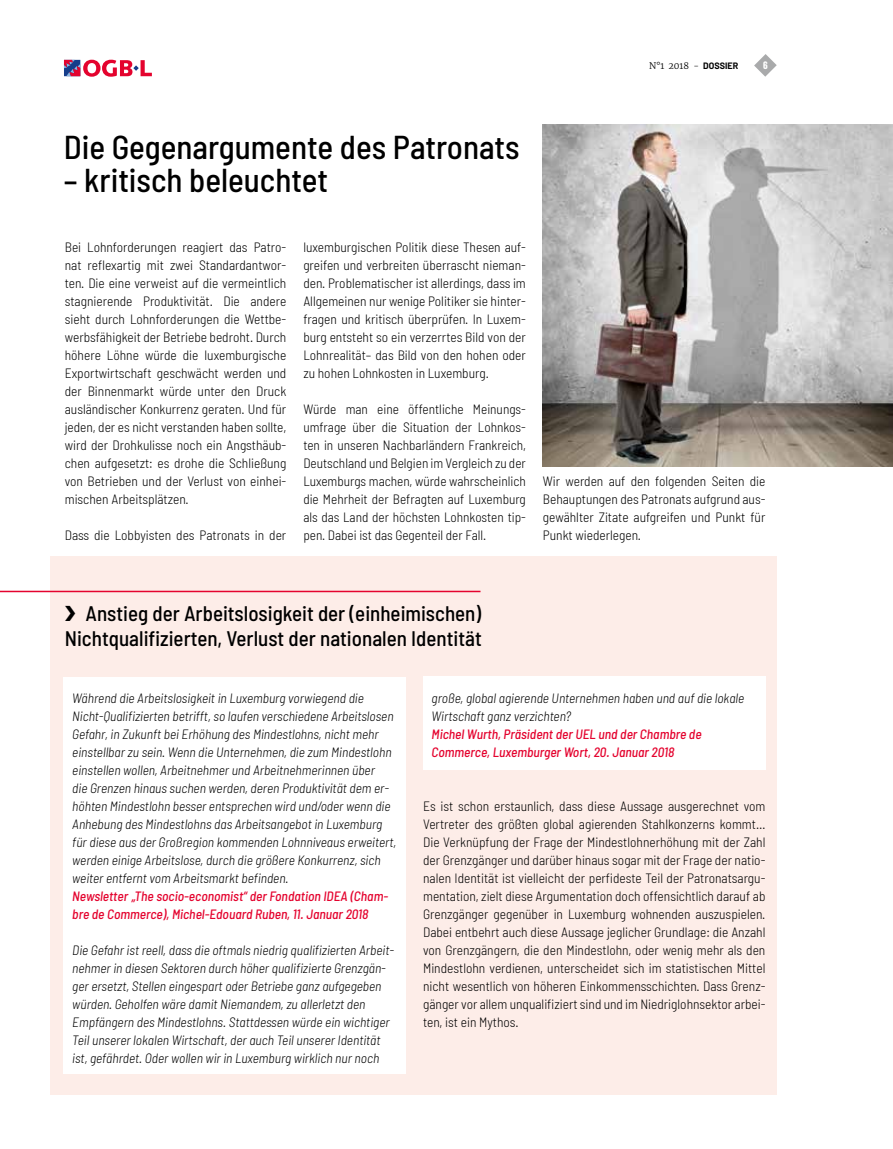
<style>
.page{position:relative;width:893px;height:1149px;background:#fff}
.page>*{position:absolute;margin:0;border:0;box-sizing:border-box;transform-origin:0 0}
.t1{font:500 semi-condensed 33px "Barlow";color:#000}
.t2{font:500 semi-condensed 21px/25.2px "Barlow";color:#000;text-align:right}
.t3{font:300 semi-condensed 13.5px/18px "Barlow";color:#000;text-align:justify}
.t4{font:italic 300 semi-condensed 13.5px/18px "Barlow";color:#000}
.t5{font:italic 500 semi-condensed 13.5px/18px "Barlow";color:#e4032e}
.t6{font:700 10.5px "Barlow Condensed";color:#fff}
.t7{font:300 9px "Merriweather";color:#000}
.s1{font-family:"Barlow";font-weight:700}
</style>
<div class="page">
<div style="left:50px;top:556px;width:727px;height:538px;background:#fdede8"></div>
<div style="left:64px;top:676px;width:342px;height:397px;background:#fff"></div>
<div style="left:423px;top:676px;width:342px;height:94px;background:#fff"></div>
<hr style="left:0;top:590px;width:480px;height:2px;background:#e4032e">
<img style="left:543px;top:125px;width:350px;height:342px">
<svg style="left:754px;top:54px;width:23px;height:23px"></svg>
<svg style="left:64px;top:60px;width:88px;height:17px"></svg>
<p class="t7" style="left:649px;top:59px;width:90px">N°1 2018 - <span class="s1">DOSSIER</span></p>
<p class="t6" style="left:763px;top:58px;width:6px">6</p>
<h1 class="t1" style="left:64px;top:126px;width:457px">Die Gegenargumente des Patronats</h1>
<h1 class="t1" style="left:64px;top:159px;width:266px">– kritisch beleuchtet</h1>
<p class="t3" style="left:65px;top:238px;width:223px">Bei Lohnforderungen reagiert das Patro&shy;nat reflexartig mit zwei Standardantwor&shy;ten. Die eine verweist auf die vermeintlich stagnierende Produktivität. Die andere sieht durch Lohnforderungen die Wettbe&shy;werbsfähigkeit der Betriebe bedroht. Durch höhere Löhne würde die luxemburgische Exportwirtschaft geschwächt werden und der Binnenmarkt würde unter den Druck ausländischer Konkurrenz geraten. Und für jeden, der es nicht verstanden haben sollte, wird der Drohkulisse noch ein Angsthäub&shy;chen aufgesetzt: es drohe die Schließung von Betrieben und der Verlust von einhei&shy;mischen Arbeitsplätzen.</p>
<p class="t3" style="left:65px;top:526px;width:223px">Dass die Lobbyisten des Patronats in der</p>
<p class="t3" style="left:303px;top:238px;width:224px">luxemburgischen Politik diese Thesen auf&shy;greifen und verbreiten überrascht nieman&shy;den. Problematischer ist allerdings, dass im Allgemeinen nur wenige Politiker sie hinter&shy;fragen und kritisch überprüfen. In Luxem&shy;burg entsteht so ein verzerrtes Bild von der Lohnrealität– das Bild von den hohen oder zu hohen Lohnkosten in Luxemburg.</p>
<p class="t3" style="left:303px;top:400px;width:224px">Würde man eine öffentliche Meinungs&shy;umfrage über die Situation der Lohnkos&shy;ten in unseren Nachbarländern Frankreich, Deutschland und Belgien im Vergleich zu der Luxemburgs machen, würde wahrscheinlich die Mehrheit der Befragten auf Luxemburg als das Land der höchsten Lohnkosten tip&shy;pen. Dabei ist das Gegenteil der Fall.</p>
<p class="t3" style="left:543px;top:472px;width:224px">Wir werden auf den folgenden Seiten die Behauptungen des Patronats aufgrund aus&shy;gewählter Zitate aufgreifen und Punkt für Punkt wiederlegen.</p>
<h2 class="t2" style="left:65px;top:599px;width:418px">Anstieg der Arbeitslosigkeit der (einheimischen)<br>Nichtqualifizierten, Verlust der nationalen Identität</h2>
<p class="t4" style="left:72px;top:688px;width:326px">Während die Arbeitslosigkeit in Luxemburg vorwiegend die Nicht-Qualifizierten betrifft, so laufen verschiedene Arbeitslosen Gefahr, in Zukunft bei Erhöhung des Mindestlohns, nicht mehr einstellbar zu sein. Wenn die Unternehmen, die zum Mindestlohn einstellen wollen, Arbeitnehmer und Arbeitnehmerinnen über<br>die Grenzen hinaus suchen werden, deren Produktivität dem er&shy;höhten Mindestlohn besser entsprechen wird und/oder wenn die Anhebung des Mindestlohns das Arbeitsangebot in Luxemburg für diese aus der Großregion kommenden Lohnniveaus erweitert, werden einige Arbeitslose, durch die größere Konkurrenz, sich weiter entfernt vom Arbeitsmarkt befinden.</p>
<p class="t5" style="left:72px;top:886px;width:317px">Newsletter „The socio-economist“ der Fondation IDEA (Cham&shy;bre de Commerce), Michel-Edouard Ruben, 11. Januar 2018</p>
<p class="t4" style="left:72px;top:940px;width:323px">Die Gefahr ist reell, dass die oftmals niedrig qualifizierten Arbeit&shy;nehmer in diesen Sektoren durch höher qualifizierte Grenzgän&shy;ger ersetzt, Stellen eingespart oder Betriebe ganz aufgegeben würden. Geholfen wäre damit Niemandem, zu allerletzt den Empfängern des Mindestlohns. Stattdessen würde ein wichtiger Teil unserer lokalen Wirtschaft, der auch Teil unserer Identität ist, gefährdet. Oder wollen wir in Luxemburg wirklich nur noch</p>
<p class="t4" style="left:432px;top:688px;width:314px">große, global agierende Unternehmen haben und auf die lokale<br>Wirtschaft ganz verzichten?</p>
<p class="t5" style="left:432px;top:724px;width:272px">Michel Wurth, Präsident der UEL und der Chambre de<br>Commerce, Luxemburger Wort, 20. Januar 2018</p>
<p class="t3" style="left:423px;top:796px;width:344px">Es ist schon erstaunlich, dass diese Aussage ausgerechnet vom Vertreter des größten global agierenden Stahlkonzerns kommt… Die Verknüpfung der Frage der Mindestlohnerhöhung mit der Zahl der Grenzgänger und darüber hinaus sogar mit der Frage der natio&shy;nalen Identität ist vielleicht der perfideste Teil der Patronatsargu&shy;mentation, zielt diese Argumentation doch offensichtlich darauf ab Grenzgänger gegenüber in Luxemburg wohnenden auszuspielen.<br>Dabei entbehrt auch diese Aussage jeglicher Grundlage: die Anzahl von Grenzgängern, die den Mindestlohn, oder wenig mehr als den Mindestlohn verdienen, unterscheidet sich im statistischen Mittel nicht wesentlich von höheren Einkommensschichten. Dass Grenz&shy;gänger vor allem unqualifiziert sind und im Niedriglohnsektor arbei&shy;ten, ist ein Mythos.</p>
</div>
